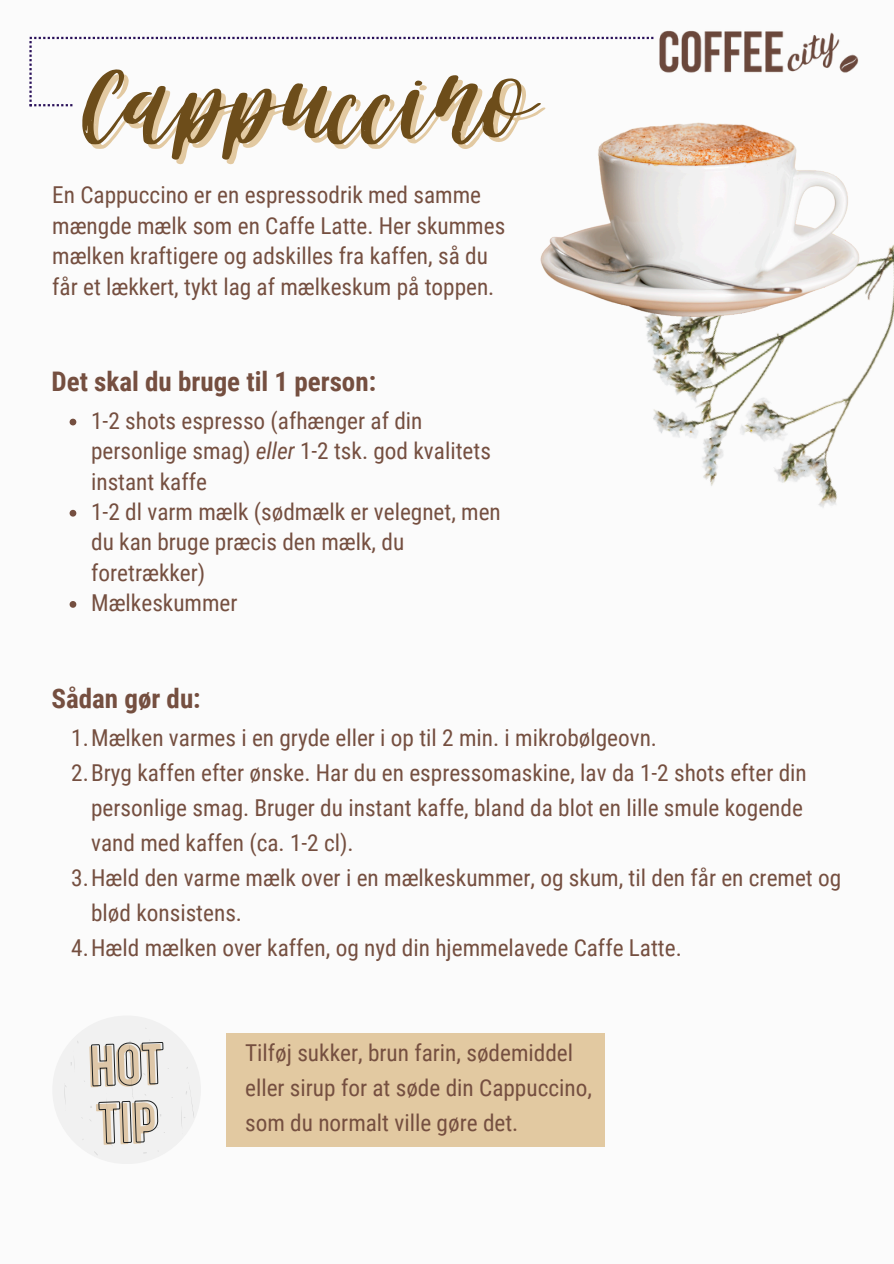
<style>
.page{position:relative;width:894px;height:1264px;background:#fff}
.page>*{position:absolute;margin:0;border:0;box-sizing:border-box;transform-origin:0 0}
.t1{font:120px "Battery";color:#6d4d1a}
.t2{font:700 27px "Roboto Condensed";color:#754f40}
.t3{font:23.25px/30.3px "Roboto Condensed";color:#754f40}
.s1{font-style:italic}
</style>
<div class="page">
<div style="left:0;top:0;width:893px;height:1263px;background:#fbfbfb"></div>
<img style="left:647px;top:245px;width:246px;height:263px">
<img style="left:540px;top:122px;width:342px;height:217px">
<img style="left:653px;top:30px;width:206px;height:43px">
<svg style="left:29px;top:37px;width:624px;height:69px"></svg>
<svg style="left:64px;top:1027px;width:131px;height:129px"></svg>
<div style="left:226px;top:1033px;width:378px;height:113px;background:#e2c9a1"></div>
<svg style="left:70px;top:418px;width:6px;height:7px"></svg>
<svg style="left:70px;top:510px;width:6px;height:6px"></svg>
<svg style="left:70px;top:601px;width:6px;height:6px"></svg>
<p class="t1" style="left:82px;top:29px;width:454px">Cappuccino</p>
<p class="t3" style="left:52px;top:180px;width:454px">En Cappuccino er en espressodrik med samme mængde mælk som en Caffe Latte. Her skummes mælken kraftigere og adskilles fra kaffen, så du</p>
<p class="t3" style="left:52px;top:271px;width:443px">får et lækkert, tykt lag af mælkeskum på toppen.</p>
<p class="t2" style="left:52px;top:365px;width:326px">Det skal du bruge til 1 person:</p>
<h2 class="t3" style="left:91px;top:406px;width:401px">1-2 shots espresso (afhænger af din personlige smag) <span class="s1">eller</span> 1-2 tsk. god kvalitets instant kaffe</h2>
<p class="t3" style="left:91px;top:497px;width:411px">1-2 dl varm mælk (sødmælk er velegnet, men du kan bruge præcis den mælk, du foretrækker)</p>
<p class="t3" style="left:91px;top:588px;width:148px">Mælkeskummer</p>
<p class="t2" style="left:52px;top:682px;width:151px">Sådan gør du:</p>
<h2 class="t3" style="left:71px;top:723px;width:587px">1.Mælken varmes i en gryde eller i op til 2 min. i mikrobølgeovn.</h2>
<p class="t3" style="left:91px;top:755px;width:717px;line-height:34.8px;text-indent:-20px">2.Bryg kaffen efter ønske. Har du en espressomaskine, lav da 1-2 shots efter din personlige smag. Bruger du instant kaffe, bland da blot en lille smule kogende vand med kaffen (ca. 1-2 cl).</p>
<p class="t3" style="left:91px;top:860px;width:751px;line-height:35px;text-indent:-20px">3.Hæld den varme mælk over i en mælkeskummer, og skum, til den får en cremet og blød konsistens.</p>
<p class="t3" style="left:71px;top:932px;width:612px">4.Hæld mælken over kaffen, og nyd din hjemmelavede Caffe Latte.</p>
<p class="t3" style="left:245px;top:1035px;width:348px;line-height:34.8px">Tilføj sukker, brun farin, sødemiddel eller sirup for at søde din Cappuccino, som du normalt ville gøre det.</p>
</div>
